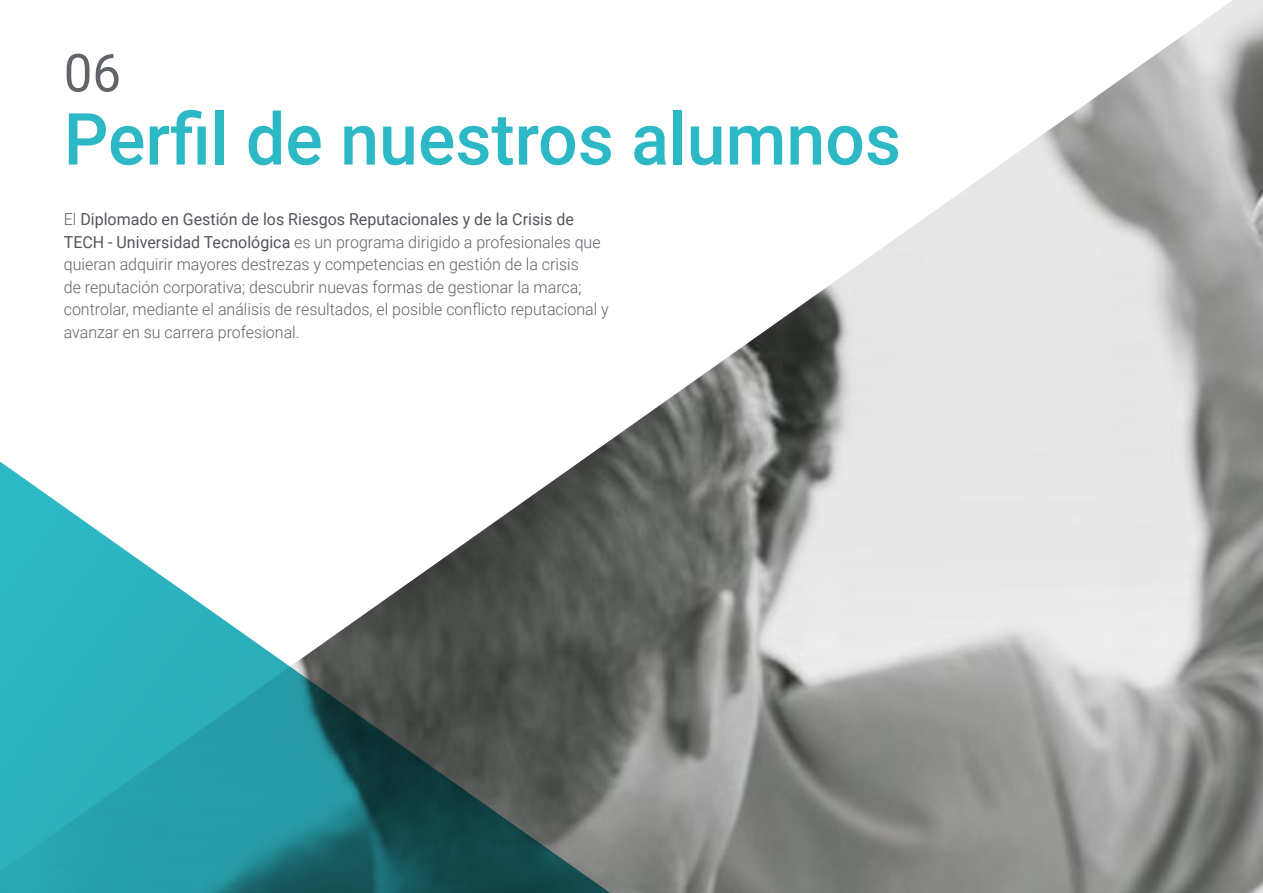
<style>
.page{position:relative;width:1263px;height:893px;background:#fff}
.page>*{position:absolute;margin:0;border:0;box-sizing:border-box;transform-origin:0 0}
.t1{font:500 72px "Roboto";color:#2db8c5}
.t2{font:52.5px "Roboto";color:#61646a}
.t3{font:300 16.5px/22.5px "Roboto";color:#61646a}
.s1{font-weight:400;color:#52555b}
</style>
<div class="page">
<img style="left:602px;top:0;width:661px;height:893px">
<svg style="left:0;top:446px;width:640px;height:447px"></svg>
<h2 class="t2" style="left:64px;top:36px;width:59px">06</h2>
<h1 class="t1" style="left:64px;top:89px;width:839px">Perfil de nuestros alumnos</h1>
<p class="t3" style="left:64px;top:207px;width:547px">El <span class="s1">Diplomado en Gestión de los Riesgos Reputacionales y de la Crisis de TECH - Universidad Tecnológica</span> es un programa dirigido a profesionales que quieran adquirir mayores destrezas y competencias en gestión de la crisis<br>de reputación corporativa; descubrir nuevas formas de gestionar la marca; controlar, mediante el análisis de resultados, el posible conflicto reputacional y avanzar en su carrera profesional.</p>
</div>
